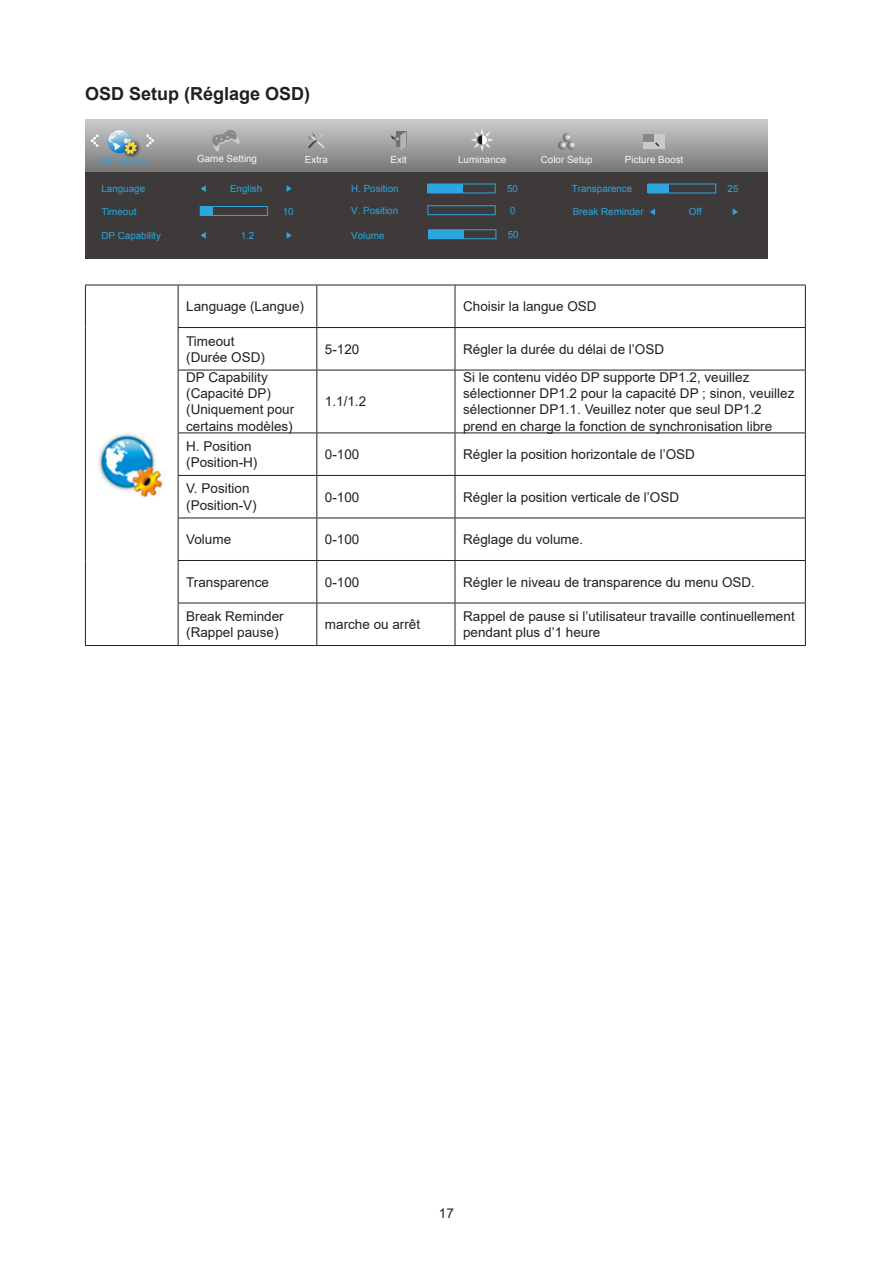
<style>
.page{position:relative;width:893px;height:1263px;background:#fff}
.page>*{position:absolute;margin:0;border:0;box-sizing:border-box;transform-origin:0 0}
.Heading_3{font:700 18px "Arial";color:#231f20}
.无间隔{font:13.5px/16.2px "Arial";color:#231f20}
.t1{font:9.75px "Arial";color:#2ca6e0}
.t2{font:9.75px "Arial";color:#f7f7f7}
</style>
<div class="page">
<svg style="left:85px;top:119px;width:683px;height:53px;background:#a0a0a1"></svg>
<div style="left:85px;top:172px;width:683px;height:87px;background:#3e3a39"></div>
<svg style="left:391px;top:131px;width:15px;height:19px"></svg>
<svg style="left:470px;top:128px;width:24px;height:24px"></svg>
<svg style="left:558px;top:133px;width:17px;height:17px"></svg>
<div style="left:428px;top:205px;width:68px;height:10px;border:1px solid #2ca6e0"></div>
<div style="left:648px;top:184px;width:21px;height:9px;background:#2ca6e0"></div>
<div style="left:648px;top:184px;width:68px;height:9px;border:1px solid #2ca6e0"></div>
<svg style="left:201px;top:185px;width:5px;height:7px"></svg>
<svg style="left:286px;top:185px;width:6px;height:7px"></svg>
<div style="left:200px;top:206px;width:68px;height:10px;border:1px solid #2ca6e0"></div>
<div style="left:200px;top:206px;width:13px;height:9px;background:#2ca6e0"></div>
<div style="left:428px;top:184px;width:35px;height:9px;background:#2ca6e0"></div>
<svg style="left:650px;top:208px;width:5px;height:7px"></svg>
<svg style="left:733px;top:208px;width:5px;height:7px"></svg>
<svg style="left:91px;top:134px;width:8px;height:13px"></svg>
<svg style="left:146px;top:134px;width:8px;height:13px"></svg>
<img style="left:121px;top:138px;width:23px;height:23px">
<svg style="left:108px;top:130px;width:29px;height:24px"></svg>
<div style="left:644px;top:134px;width:21px;height:15px;background:#c8c9ca"></div>
<div style="left:644px;top:134px;width:10px;height:8px;background:#888"></div>
<svg style="left:655px;top:142px;width:4px;height:5px"></svg>
<svg style="left:201px;top:232px;width:5px;height:7px"></svg>
<svg style="left:286px;top:232px;width:6px;height:7px"></svg>
<svg style="left:212px;top:130px;width:28px;height:22px"></svg>
<div style="left:428px;top:229px;width:68px;height:10px;border:1px solid #2ca6e0"></div>
<div style="left:428px;top:230px;width:36px;height:9px;background:#2ca6e0"></div>
<svg style="left:308px;top:133px;width:18px;height:16px"></svg>
<hr style="left:85px;top:285px;width:93px;height:1px;background:#231f20">
<hr style="left:85px;top:285px;width:1px;height:42px;background:#231f20">
<hr style="left:178px;top:285px;width:139px;height:1px;background:#231f20">
<hr style="left:178px;top:285px;width:1px;height:42px;background:#231f20">
<hr style="left:317px;top:285px;width:138px;height:1px;background:#231f20">
<hr style="left:316px;top:285px;width:1px;height:42px;background:#231f20">
<hr style="left:455px;top:285px;width:351px;height:1px;background:#231f20">
<hr style="left:455px;top:285px;width:1px;height:42px;background:#231f20">
<hr style="left:805px;top:285px;width:1px;height:42px;background:#231f20">
<hr style="left:85px;top:327px;width:1px;height:43px;background:#231f20">
<hr style="left:178px;top:327px;width:139px;height:1px;background:#231f20">
<hr style="left:178px;top:328px;width:1px;height:42px;background:#231f20">
<hr style="left:317px;top:327px;width:138px;height:1px;background:#231f20">
<hr style="left:316px;top:328px;width:1px;height:42px;background:#231f20">
<hr style="left:455px;top:327px;width:351px;height:1px;background:#231f20">
<hr style="left:455px;top:328px;width:1px;height:42px;background:#231f20">
<hr style="left:805px;top:328px;width:1px;height:42px;background:#231f20">
<hr style="left:85px;top:370px;width:1px;height:63px;background:#231f20">
<hr style="left:178px;top:370px;width:139px;height:1px;background:#231f20">
<hr style="left:178px;top:370px;width:1px;height:62px;background:#231f20">
<hr style="left:317px;top:370px;width:138px;height:1px;background:#231f20">
<hr style="left:316px;top:370px;width:1px;height:62px;background:#231f20">
<hr style="left:455px;top:370px;width:351px;height:1px;background:#231f20">
<hr style="left:455px;top:370px;width:1px;height:62px;background:#231f20">
<hr style="left:805px;top:370px;width:1px;height:62px;background:#231f20">
<hr style="left:85px;top:433px;width:1px;height:42px;background:#231f20">
<hr style="left:178px;top:432px;width:139px;height:1px;background:#231f20">
<hr style="left:178px;top:433px;width:1px;height:42px;background:#231f20">
<hr style="left:317px;top:432px;width:138px;height:1px;background:#231f20">
<hr style="left:316px;top:433px;width:1px;height:42px;background:#231f20">
<hr style="left:455px;top:432px;width:351px;height:1px;background:#231f20">
<hr style="left:455px;top:433px;width:1px;height:42px;background:#231f20">
<hr style="left:805px;top:433px;width:1px;height:42px;background:#231f20">
<hr style="left:85px;top:475px;width:1px;height:43px;background:#231f20">
<hr style="left:178px;top:475px;width:139px;height:1px;background:#231f20">
<hr style="left:178px;top:476px;width:1px;height:42px;background:#231f20">
<hr style="left:317px;top:475px;width:138px;height:1px;background:#231f20">
<hr style="left:316px;top:476px;width:1px;height:42px;background:#231f20">
<hr style="left:455px;top:475px;width:351px;height:1px;background:#231f20">
<hr style="left:455px;top:476px;width:1px;height:42px;background:#231f20">
<hr style="left:805px;top:476px;width:1px;height:42px;background:#231f20">
<hr style="left:85px;top:518px;width:1px;height:42px;background:#231f20">
<hr style="left:178px;top:518px;width:139px;height:1px;background:#231f20">
<hr style="left:178px;top:518px;width:1px;height:42px;background:#231f20">
<hr style="left:317px;top:518px;width:138px;height:1px;background:#231f20">
<hr style="left:316px;top:518px;width:1px;height:42px;background:#231f20">
<hr style="left:455px;top:518px;width:351px;height:1px;background:#231f20">
<hr style="left:455px;top:518px;width:1px;height:42px;background:#231f20">
<hr style="left:805px;top:518px;width:1px;height:42px;background:#231f20">
<hr style="left:85px;top:560px;width:1px;height:43px;background:#231f20">
<hr style="left:178px;top:560px;width:139px;height:1px;background:#231f20">
<hr style="left:178px;top:561px;width:1px;height:42px;background:#231f20">
<hr style="left:317px;top:560px;width:138px;height:1px;background:#231f20">
<hr style="left:316px;top:561px;width:1px;height:42px;background:#231f20">
<hr style="left:455px;top:560px;width:351px;height:1px;background:#231f20">
<hr style="left:455px;top:561px;width:1px;height:42px;background:#231f20">
<hr style="left:805px;top:561px;width:1px;height:42px;background:#231f20">
<hr style="left:85px;top:603px;width:1px;height:42px;background:#231f20">
<hr style="left:178px;top:603px;width:139px;height:1px;background:#231f20">
<hr style="left:178px;top:603px;width:1px;height:42px;background:#231f20">
<hr style="left:317px;top:603px;width:138px;height:1px;background:#231f20">
<hr style="left:316px;top:603px;width:1px;height:42px;background:#231f20">
<hr style="left:455px;top:603px;width:351px;height:1px;background:#231f20">
<hr style="left:455px;top:603px;width:1px;height:42px;background:#231f20">
<hr style="left:805px;top:603px;width:1px;height:42px;background:#231f20">
<hr style="left:85px;top:645px;width:93px;height:1px;background:#231f20">
<hr style="left:178px;top:645px;width:139px;height:1px;background:#231f20">
<hr style="left:317px;top:645px;width:138px;height:1px;background:#231f20">
<hr style="left:455px;top:645px;width:351px;height:1px;background:#231f20">
<img style="left:98px;top:431px;width:66px;height:68px">
<p class="Heading_3" style="left:85px;top:81px;width:227px">OSD Setup (Réglage OSD)</p>
<p class="t2" style="left:197px;top:152px;width:62px">Game Setting</p>
<p class="t2" style="left:305px;top:153px;width:24px">Extra</p>
<p class="t2" style="left:391px;top:153px;width:18px">Exit</p>
<p class="t2" style="left:458px;top:153px;width:50px">Luminance</p>
<p class="t2" style="left:541px;top:153px;width:53px">Color Setup</p>
<p class="t1" style="left:351px;top:182px;width:49px">H. Position</p>
<p class="t1" style="left:507px;top:182px;width:12px">50</p>
<p class="t1" style="left:351px;top:204px;width:48px">V. Position</p>
<p class="t1" style="left:510px;top:204px;width:7px">0</p>
<p class="t1" style="left:98px;top:154px;width:51px">OSD Setup</p>
<p class="t2" style="left:625px;top:153px;width:60px">Picture Boost</p>
<p class="t1" style="left:101px;top:182px;width:45px">Language</p>
<p class="t1" style="left:230px;top:182px;width:34px">English</p>
<p class="t1" style="left:572px;top:182px;width:62px">Transparence</p>
<p class="t1" style="left:728px;top:182px;width:12px">25</p>
<p class="t1" style="left:101px;top:205px;width:37px">Timeout</p>
<p class="t1" style="left:283px;top:205px;width:12px">10</p>
<p class="t1" style="left:573px;top:206px;width:72px">Break Reminder</p>
<p class="t1" style="left:689px;top:206px;width:14px">Off</p>
<p class="t1" style="left:101px;top:229px;width:61px">DP Capability</p>
<p class="t1" style="left:241px;top:229px;width:15px">1.2</p>
<p class="t1" style="left:351px;top:229px;width:35px">Volume</p>
<p class="t1" style="left:508px;top:228px;width:12px">50</p>
<p class="无间隔" style="left:186px;top:298px;width:119px">Language (Langue)</p>
<p class="无间隔" style="left:463px;top:298px;width:135px">Choisir la langue OSD</p>
<p class="无间隔" style="left:186px;top:333px;width:80px">Timeout (Durée OSD)</p>
<p class="无间隔" style="left:325px;top:341px;width:36px">5-120</p>
<p class="无间隔" style="left:463px;top:341px;width:203px">Régler la durée du délai de l’OSD</p>
<p class="无间隔" style="left:186px;top:369px;width:83px">DP Capability</p>
<p class="无间隔" style="left:186px;top:385px;width:86px">(Capacité DP)</p>
<p class="无间隔" style="left:186px;top:401px;width:110px">(Uniquement pour certains modèles)</p>
<p class="无间隔" style="left:463px;top:369px;width:288px">Si le contenu vidéo DP supporte DP1.2, veuillez</p>
<p class="无间隔" style="left:463px;top:385px;width:333px">sélectionner DP1.2 pour la capacité DP ; sinon, veuillez</p>
<p class="无间隔" style="left:463px;top:401px;width:300px">sélectionner DP1.1. Veuillez noter que seul DP1.2</p>
<p class="无间隔" style="left:463px;top:418px;width:311px">prend en charge la fonction de synchronisation libre</p>
<p class="无间隔" style="left:325px;top:393px;width:43px">1.1/1.2</p>
<p class="无间隔" style="left:186px;top:438px;width:73px">H. Position (Position-H)</p>
<p class="无间隔" style="left:325px;top:446px;width:36px">0-100</p>
<p class="无间隔" style="left:463px;top:446px;width:233px">Régler la position horizontale de l’OSD</p>
<p class="无间隔" style="left:186px;top:480px;width:72px">V. Position (Position-V)</p>
<p class="无间隔" style="left:325px;top:489px;width:36px">0-100</p>
<p class="无间隔" style="left:463px;top:489px;width:218px">Régler la position verticale de l’OSD</p>
<p class="无间隔" style="left:186px;top:531px;width:47px">Volume</p>
<p class="无间隔" style="left:325px;top:531px;width:36px">0-100</p>
<p class="无间隔" style="left:463px;top:531px;width:122px">Réglage du volume.</p>
<p class="无间隔" style="left:186px;top:574px;width:84px">Transparence</p>
<p class="无间隔" style="left:325px;top:574px;width:36px">0-100</p>
<p class="无间隔" style="left:463px;top:574px;width:293px">Régler le niveau de transparence du menu OSD.</p>
<p class="无间隔" style="left:186px;top:608px;width:99px">Break Reminder (Rappel pause)</p>
<p class="无间隔" style="left:325px;top:616px;width:97px">marche ou arrêt</p>
<p class="无间隔" style="left:463px;top:608px;width:333px">Rappel de pause si l’utilisateur travaille continuellement pendant plus d’1 heure</p>
<p class="无间隔" style="left:439px;top:1205px;width:17px">17</p>
</div>
